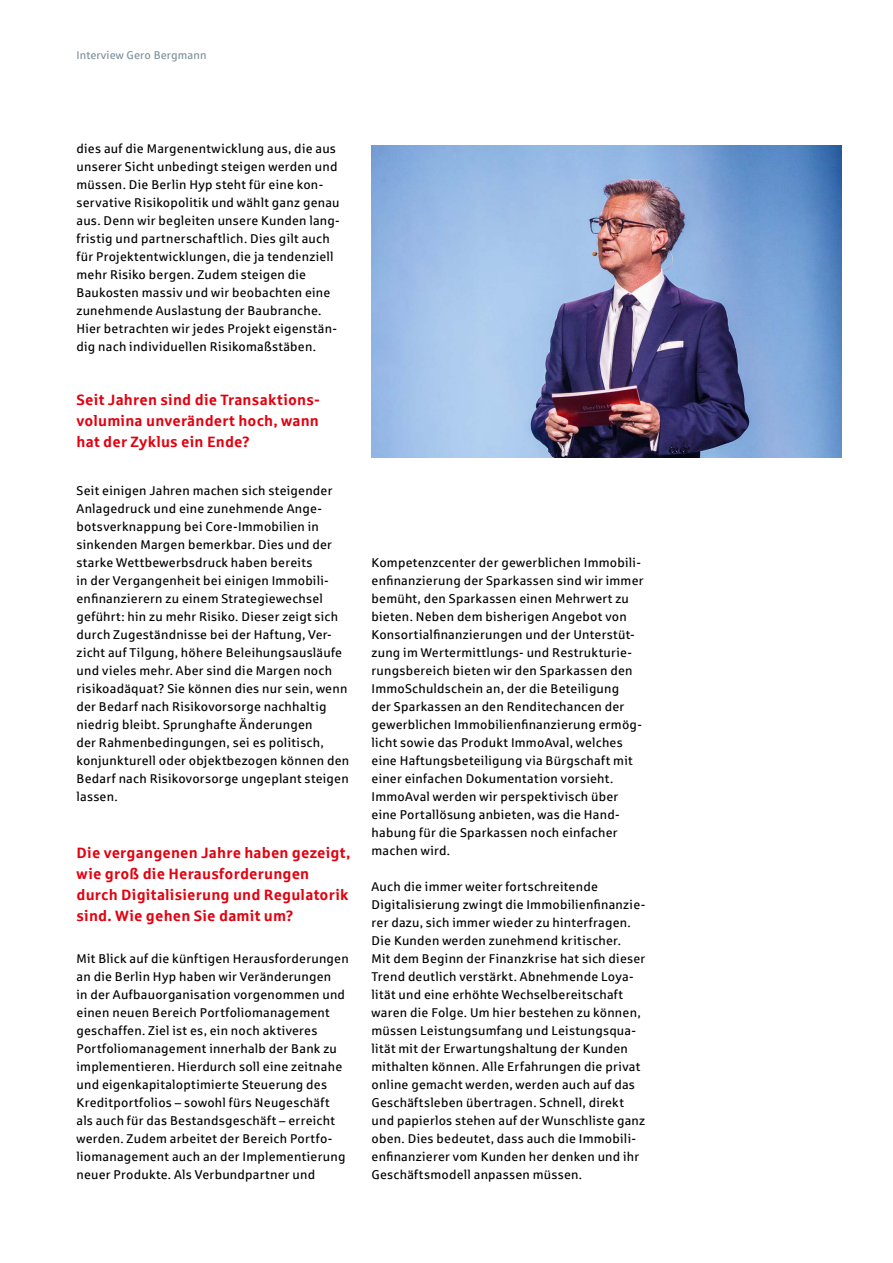
<style>
.page{position:relative;width:893px;height:1263px;background:#fff}
.page>*{position:absolute;margin:0;border:0;box-sizing:border-box;transform-origin:0 0}
.t1{font:700 15px/21px "Sparkasse Rg";letter-spacing:.01em;color:#e3000f;text-align:justify}
.t2{font:12.75px/18px "Sparkasse Rg";letter-spacing:.02em;color:#000}
.t3{font:11.25px "Sparkasse Rg";letter-spacing:.01em;color:#7c909a}
</style>
<div class="page">
<img style="left:372px;top:146px;width:470px;height:311px">
<p class="t3" style="left:77px;top:49px;width:132px">Interview Gero Bergmann</p>
<p class="t2" style="left:77px;top:139px;width:265px">dies auf die Margenentwicklung aus, die aus unserer Sicht unbedingt steigen werden und müssen. Die Berlin Hyp steht für eine kon&shy;servative Risikopolitik und wählt ganz genau aus. Denn wir begleiten unsere Kunden lang&shy;fristig und partnerschaftlich. Dies gilt auch für Projektentwicklungen, die ja tendenziell mehr Risiko bergen. Zudem steigen die Baukosten massiv und wir beobachten eine zunehmende Auslastung der Baubranche.<br>Hier betrachten wir jedes Projekt eigenstän&shy;dig nach individuellen Risikomaßstäben.</p>
<p class="t1" style="left:77px;top:389px;width:244px">Seit Jahren sind die Transaktions&shy;volumina unverändert hoch, wann hat der Zyklus ein Ende?</p>
<p class="t2" style="left:77px;top:481px;width:274px">Seit einigen Jahren machen sich steigender Anlagedruck und eine zunehmende Ange&shy;botsverknappung bei Core-Immobilien in sinkenden Margen bemerkbar. Dies und der starke Wettbewerbsdruck haben bereits<br>in der Vergangenheit bei einigen Immobili&shy;enfinanzierern zu einem Strategiewechsel geführt: hin zu mehr Risiko. Dieser zeigt sich durch Zugeständnisse bei der Haftung, Ver&shy;zicht auf Tilgung, höhere Beleihungsausläufe und vieles mehr. Aber sind die Margen noch risikoadäquat? Sie können dies nur sein, wenn der Bedarf nach Risikovorsorge nachhaltig niedrig bleibt. Sprunghafte Änderungen<br>der Rahmenbedingungen, sei es politisch, konjunkturell oder objektbezogen können den Bedarf nach Risikovorsorge ungeplant steigen lassen.</p>
<p class="t1" style="left:77px;top:842px;width:275px;text-align:left">Die vergangenen Jahre haben gezeigt, wie groß die Herausforderungen durch Digitalisierung und Regulatorik sind. Wie gehen Sie damit um?</p>
<p class="t2" style="left:77px;top:949px;width:274px">Mit Blick auf die künftigen Herausforderungen an die Berlin Hyp haben wir Veränderungen<br>in der Aufbauorganisation vorgenommen und einen neuen Bereich Portfoliomanagement geschaffen. Ziel ist es, ein noch aktiveres Portfoliomanagement innerhalb der Bank zu implementieren. Hierdurch soll eine zeitnahe und eigenkapitaloptimierte Steuerung des Kreditportfolios – sowohl fürs Neugeschäft als auch für das Bestandsgeschäft – erreicht werden. Zudem arbeitet der Bereich Portfo&shy;liomanagement auch an der Implementierung neuer Produkte. Als Verbundpartner und</p>
<p class="t2" style="left:372px;top:553px;width:273px">Kompetenzcenter der gewerblichen Immobili&shy;enfinanzierung der Sparkassen sind wir immer bemüht, den Sparkassen einen Mehrwert zu bieten. Neben dem bisherigen Angebot von Konsortialfinanzierungen und der Unterstüt&shy;zung im Wertermittlungs- und Restrukturie&shy;rungsbereich bieten wir den Sparkassen den ImmoSchuldschein an, der die Beteiligung<br>der Sparkassen an den Renditechancen der gewerblichen Immobilienfinanzierung ermög&shy;licht sowie das Produkt ImmoAval, welches eine Haftungsbeteiligung via Bürgschaft mit einer einfachen Dokumentation vorsieht.<br>ImmoAval werden wir perspektivisch über eine Portallösung anbieten, was die Hand&shy;habung für die Sparkassen noch einfacher machen wird.</p>
<p class="t2" style="left:372px;top:877px;width:275px">Auch die immer weiter fortschreitende Digitalisierung zwingt die Immobilienfinanzie&shy;rer dazu, sich immer wieder zu hinterfragen.<br>Die Kunden werden zunehmend kritischer.<br>Mit dem Beginn der Finanzkrise hat sich dieser Trend deutlich verstärkt. Abnehmende Loya&shy;lität und eine erhöhte Wechselbereitschaft waren die Folge. Um hier bestehen zu können, müssen Leistungsumfang und Leistungsqua&shy;lität mit der Erwartungshaltung der Kunden mithalten können. Alle Erfahrungen die privat online gemacht werden, werden auch auf das Geschäftsleben übertragen. Schnell, direkt und papierlos stehen auf der Wunschliste ganz oben. Dies bedeutet, dass auch die Immobili&shy;enfinanzierer vom Kunden her denken und ihr Geschäftsmodell anpassen müssen.</p>
</div>
